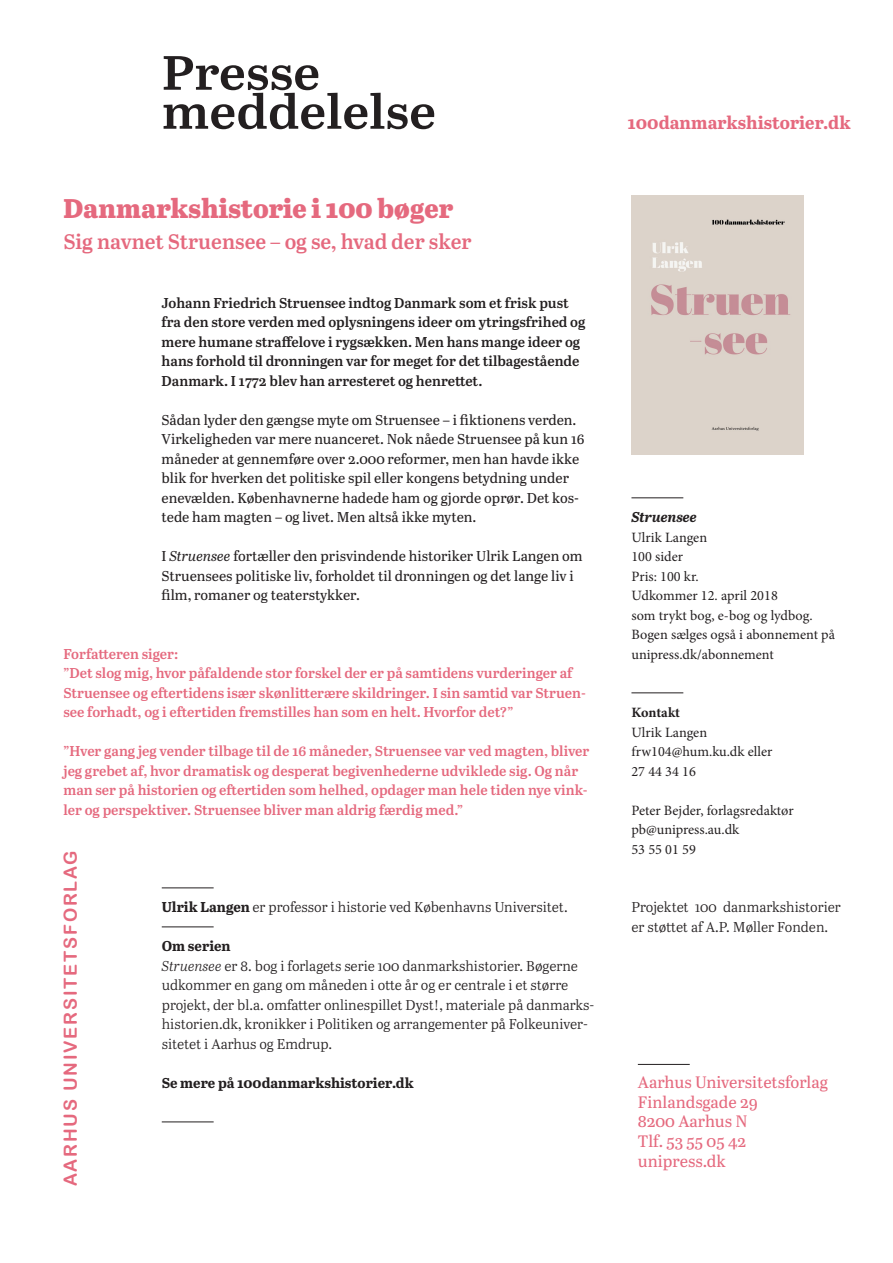
<style>
.page{position:relative;width:893px;height:1263px;background:#fff}
.page>*{position:absolute;margin:0;border:0;box-sizing:border-box;transform-origin:0 0}
.t1{font:600 48px "Abril Text";color:#231f20;scale:1.09 1}
.t2{font:800 27px "Abril Text";color:#e5697e}
.t3{font:600 21px "Abril Text";color:#e5697e}
.t4{font:18px "Arial Rounded MT Bold";letter-spacing:.1em;color:#e5697e}
.t5{font:700 18px "Abril Text";color:#e5697e}
.t6{font:16.5px "Abril Text";color:#e5697e}
.t7{font:600 14.25px/19.5px "Abril Text";color:#e5697e}
.t8{font:14.25px/19.5px "Abril Text";color:#231f20}
.t9{font:14.25px/19.5px "Abril Text Lt";color:#231f20}
.t10{font:600 14.25px/19.5px "Abril Text";color:#231f20}
.t11{font:14.25px/19.5px "Minion Pro";color:#231f20}
.t12{font:700 14.25px "Abril Text";color:#231f20}
.t13{font:italic 700 14.25px "Abril Text";color:#231f20}
.t14{font:700 14.25px "Minion Pro";letter-spacing:-.01em;color:#231f20}
.s1{font-style:italic}
.s2{font-family:"Abril Text";font-weight:700}
</style>
<div class="page">
<hr style="left:631px;top:498px;width:52px;height:1px;background:#231f20">
<hr style="left:631px;top:693px;width:52px;height:1px;background:#231f20">
<hr style="left:638px;top:1064px;width:52px;height:1px;background:#231f20">
<hr style="left:162px;top:888px;width:52px;height:1px;background:#231f20">
<hr style="left:162px;top:927px;width:52px;height:1px;background:#231f20">
<hr style="left:162px;top:1122px;width:52px;height:1px;background:#231f20">
<img style="left:632px;top:195px;width:171px;height:260px">
<p class="t1" style="left:162px;top:38px;width:147px">Presse</p>
<p class="t1" style="left:162px;top:77px;width:253px">meddelelse</p>
<p class="t2" style="left:63px;top:188px;width:391px">Danmarkshistorie i 100 bøger</p>
<p class="t3" style="left:63px;top:226px;width:410px">Sig navnet Struensee – og se, hvad der sker</p>
<p class="t10" style="left:162px;top:292px;width:425px">Johann Friedrich Struensee indtog Danmark som et frisk pust fra den store verden med oplysningens ideer om ytringsfrihed og mere humane straffelove i rygsækken. Men hans mange ideer og hans forhold til dronningen var for meget for det tilbagestående Danmark. I 1772 blev han arresteret og henrettet.</p>
<p class="t8" style="left:162px;top:409px;width:424px">Sådan lyder den gængse myte om Struensee – i fiktionens verden.<br>Virkeligheden var mere nuanceret. Nok nåede Struensee på kun 16 måneder at gennemføre over 2.000 reformer, men han havde ikke blik for hverken det politiske spil eller kongens betydning under enevælden. Københavnerne hadede ham og gjorde oprør. Det kos&shy;tede ham magten – og livet. Men altså ikke myten.</p>
<p class="t8" style="left:162px;top:546px;width:423px">I <span class="s1">Struensee</span> fortæller den prisvindende historiker Ulrik Langen om<br>Struensees politiske liv, forholdet til dronningen og det lange liv i film, romaner og teaterstykker.</p>
<p class="t7" style="left:63px;top:643px;width:116px">Forfatteren siger:</p>
<p class="t7" style="left:63px;top:663px;width:524px">”Det slog mig, hvor påfaldende stor forskel der er på samtidens vurderinger af<br>Struensee og eftertidens især skønlitterære skildringer. I sin samtid var Struen&shy;see forhadt, og i eftertiden fremstilles han som en helt. Hvorfor det?”</p>
<p class="t7" style="left:63px;top:741px;width:527px">”Hver gang jeg vender tilbage til de 16 måneder, Struensee var ved magten, bliver jeg grebet af, hvor dramatisk og desperat begivenhederne udviklede sig. Og når man ser på historien og eftertiden som helhed, opdager man hele tiden nye vink&shy;ler og perspektiver. Struensee bliver man aldrig færdig med.”</p>
<p class="t4" style="left:60px;top:1186px;width:337px;rotate:-90deg">AARHUS UNIVERSITETSFORLAG</p>
<p class="t9" style="left:162px;top:897px;width:407px"><span class="s2">Ulrik Langen</span> er professor i historie ved Københavns Universitet.</p>
<p class="t12" style="left:162px;top:935px;width:70px">Om serien</p>
<p class="t9" style="left:162px;top:955px;width:434px"><span class="s1">Struensee</span> er 8. bog i forlagets serie 100 danmarkshistorier. Bøgerne udkommer en gang om måneden i otte år og er centrale i et større projekt, der bl.a. omfatter onlinespillet Dyst!, materiale på danmarks&shy;historien.dk, kronikker i Politiken og arrangementer på Folkeuniver&shy;sitetet i Aarhus og Emdrup.</p>
<p class="t12" style="left:162px;top:1072px;width:253px">Se mere på 100danmarkshistorier.dk</p>
<p class="t5" style="left:628px;top:110px;width:225px">100danmarkshistorier.dk</p>
<p class="t13" style="left:631px;top:507px;width:67px">Struensee</p>
<p class="t11" style="left:631px;top:527px;width:77px">Ulrik Langen</p>
<p class="t11" style="left:631px;top:547px;width:53px">100 sider</p>
<p class="t11" style="left:631px;top:566px;width:69px">Pris: 100 kr.</p>
<p class="t11" style="left:631px;top:586px;width:148px">Udkommer 12. april 2018</p>
<p class="t11" style="left:631px;top:605px;width:183px">som trykt bog, e-bog og lydbog.</p>
<p class="t11" style="left:631px;top:625px;width:205px">Bogen sælges også i abonnement på unipress.dk/abonnement</p>
<p class="t14" style="left:631px;top:702px;width:50px">Kontakt</p>
<p class="t11" style="left:631px;top:722px;width:77px">Ulrik Langen</p>
<p class="t11" style="left:631px;top:742px;width:143px">frw104@hum.ku.dk eller</p>
<p class="t11" style="left:631px;top:761px;width:66px">27 44 34 16</p>
<p class="t11" style="left:631px;top:800px;width:164px">Peter Bejder, forlagsredaktør</p>
<p class="t11" style="left:631px;top:820px;width:109px">pb@unipress.au.dk</p>
<p class="t11" style="left:631px;top:839px;width:66px">53 55 01 59</p>
<p class="t9" style="left:631px;top:897px;width:211px">Projektet 100 danmarkshistorier er støttet af A.P. Møller Fonden.</p>
<p class="t6" style="left:638px;top:1070px;width:192px">Aarhus Universitetsforlag</p>
<p class="t6" style="left:638px;top:1090px;width:122px">Finlandsgade 29</p>
<p class="t6" style="left:638px;top:1109px;width:111px">8200 Aarhus N</p>
<p class="t6" style="left:638px;top:1129px;width:110px">Tlf. 53 55 05 42</p>
<p class="t6" style="left:638px;top:1149px;width:90px">unipress.dk</p>
</div>
